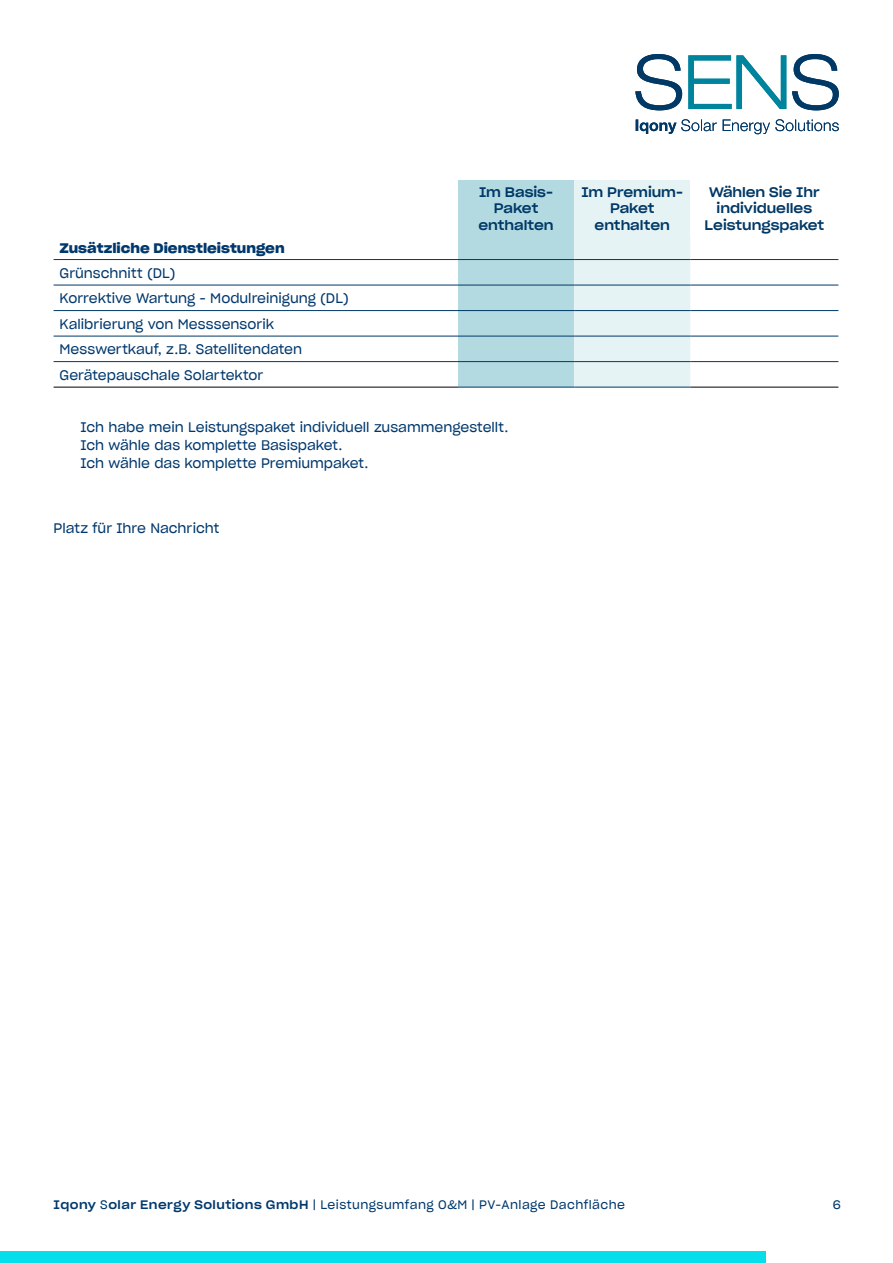
<style>
.page{position:relative;width:893px;height:1263px;background:#fff}
.page>*{position:absolute;margin:0;border:0;box-sizing:border-box;transform-origin:0 0}
.t1{font:13.5px/25.5px "Sharp Grotesk Cyr Book 20";color:#00386d}
.t2{font:13.5px/16.2px "Sharp Grotesk Cyr Medium 22";letter-spacing:-.005em;color:#003866;text-align:center}
.t3{font:13.5px "Sharp Grotesk Cyr Sm Bold 22";color:#00386d}
.t4{font:12px "Sharp Grotesk Cyr Book 20";letter-spacing:.035em;color:#00386d}
.s1{font-family:"Sharp Grotesk Cyr Medium 22"}
</style>
<div class="page">
<div style="left:0;top:1252px;width:128px;height:11px;background:#06deeb"></div>
<div style="left:255px;top:1252px;width:128px;height:11px;background:#06deeb"></div>
<div style="left:383px;top:1252px;width:127px;height:11px;background:#06deeb"></div>
<div style="left:128px;top:1252px;width:127px;height:11px;background:#06deeb"></div>
<div style="left:510px;top:1252px;width:128px;height:11px;background:#06deeb"></div>
<svg style="left:792px;top:54px;width:47px;height:56px"></svg>
<svg style="left:688px;top:55px;width:98px;height:54px"></svg>
<svg style="left:635px;top:54px;width:47px;height:56px"></svg>
<svg style="left:636px;top:119px;width:203px;height:15px"></svg>
<svg style="left:458px;top:180px;width:232px;height:207px;background:#cbe5ea"></svg>
<hr style="left:54px;top:285px;width:404px;height:1px;background:#003866">
<hr style="left:458px;top:285px;width:116px;height:1px;background:#003866">
<hr style="left:574px;top:285px;width:116px;height:1px;background:#003866">
<hr style="left:690px;top:285px;width:148px;height:1px;background:#003866">
<hr style="left:54px;top:310px;width:404px;height:1px;background:#003866">
<hr style="left:458px;top:310px;width:116px;height:1px;background:#003866">
<hr style="left:574px;top:310px;width:116px;height:1px;background:#003866">
<hr style="left:690px;top:310px;width:148px;height:1px;background:#003866">
<hr style="left:54px;top:336px;width:404px;height:1px;background:#003866">
<hr style="left:458px;top:336px;width:116px;height:1px;background:#003866">
<hr style="left:574px;top:336px;width:116px;height:1px;background:#003866">
<hr style="left:690px;top:336px;width:148px;height:1px;background:#003866">
<hr style="left:54px;top:361px;width:404px;height:1px;background:#003866">
<hr style="left:458px;top:361px;width:116px;height:1px;background:#003866">
<hr style="left:574px;top:361px;width:116px;height:1px;background:#003866">
<hr style="left:690px;top:361px;width:148px;height:1px;background:#003866">
<hr style="left:54px;top:259px;width:404px;height:1px;background:#00386d">
<hr style="left:690px;top:259px;width:148px;height:1px;background:#00386d">
<hr style="left:458px;top:259px;width:116px;height:1px;background:#003866">
<hr style="left:574px;top:259px;width:116px;height:1px;background:#003866">
<hr style="left:54px;top:387px;width:404px;height:1px;background:#000">
<hr style="left:690px;top:387px;width:148px;height:1px;background:#000">
<hr style="left:458px;top:387px;width:116px;height:1px;background:#003866">
<hr style="left:574px;top:387px;width:116px;height:1px;background:#003866">
<div style="left:638px;top:1252px;width:127px;height:11px;background:#06deeb"></div>
<p class="t3" style="left:60px;top:237px;width:227px">Zusätzliche Dienstleistungen</p>
<p class="t1" style="left:60px;top:259px;width:291px">Grünschnitt (DL)<br>Korrektive Wartung - Modulreinigung (DL)<br>Kalibrierung von Messsensorik<br>Messwertkauf, z.B. Satellitendaten<br>Gerätepauschale Solartektor</p>
<p class="t2" style="left:478px;top:183px;width:77px">Im Basis-<br>Paket enthalten</p>
<p class="t2" style="left:581px;top:183px;width:103px">Im Premium-<br>Paket enthalten</p>
<p class="t2" style="left:704px;top:183px;width:121px">Wählen Sie Ihr individuelles<br>Leistungspaket</p>
<p class="t1" style="left:81px;top:417px;width:429px;line-height:18px">Ich habe mein Leistungspaket individuell zusammengestellt.<br>Ich wähle das komplette Basispaket.<br>Ich wähle das komplette Premiumpaket.</p>
<p class="t1" style="left:54px;top:514px;width:167px">Platz für Ihre Nachricht</p>
<p class="t4" style="left:54px;top:1195px;width:573px"><span class="s1">Iqony</span> S<span class="s1">olar Energy Solutions GmbH</span> | Leistungsumfang O&amp;M | PV-Anlage Dachfläche</p>
<p class="t4" style="left:833px;top:1195px;width:10px">6</p>
</div>
